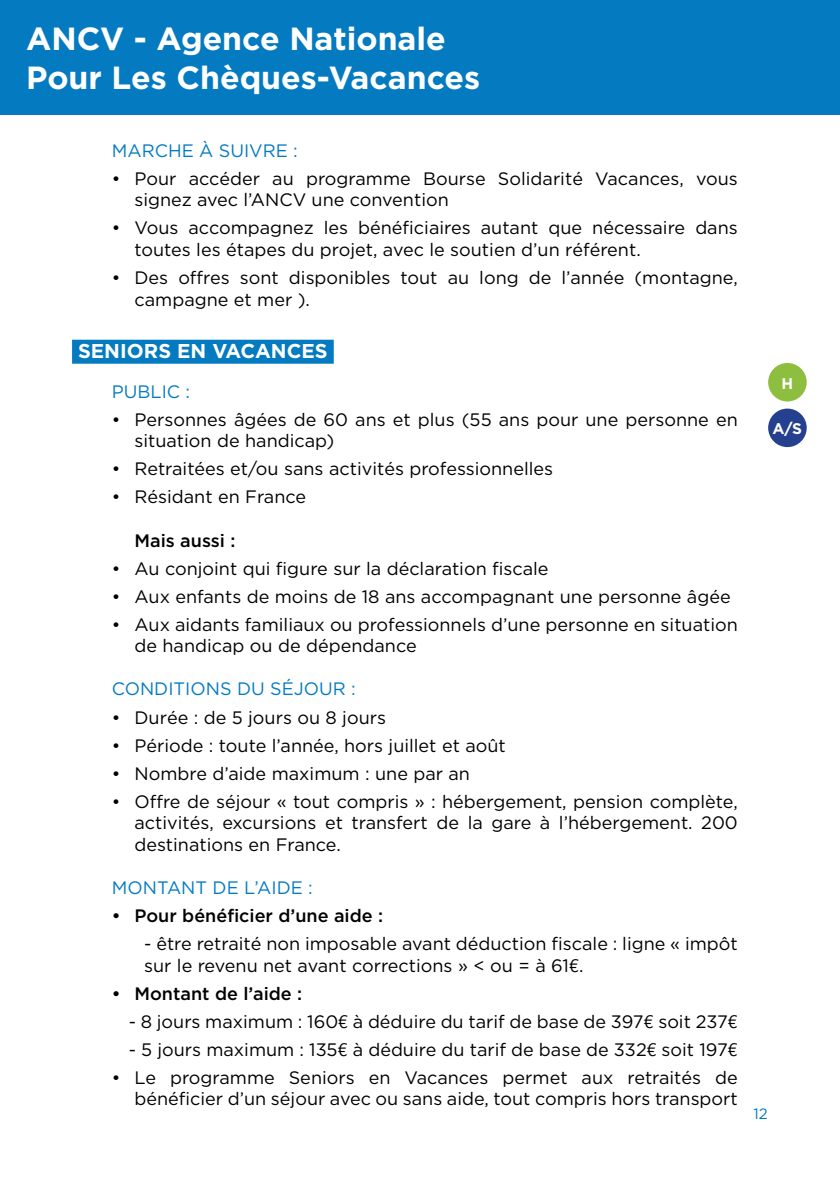
<style>
.page{position:relative;width:840px;height:1191px;background:#fff}
.page>*{position:absolute;margin:0;border:0;box-sizing:border-box;transform-origin:0 0}
.t1{font:700 32px/38.4px "Gotham";color:#fff}
.t2{font:700 20px "Gotham";color:#fff}
.t3{font:18px/21.6px "Gotham";color:#000}
.t4{font:18px "Gotham";color:#047bc1}
.t5{font:500 18px "Gotham";color:#000}
.t6{font:700 15.4px "Gotham";color:#fff}
.t7{font:15px "Gotham";color:#047bc1}
.s1{font-family:"Avenir"}
</style>
<div class="page">
<div style="left:0;top:0;width:839px;height:114px;background:#047bc1"></div>
<div style="left:72px;top:340px;width:261px;height:24px;background:#047bc1"></div>
<div style="left:767px;top:363px;width:39px;height:38px;background:#8ebe3f;border-radius:50%"></div>
<div style="left:767px;top:408px;width:39px;height:39px;background:#25408f;border-radius:50%"></div>
<h1 class="t1" style="left:26px;top:19px;width:455px">ANCV - Agence Nationale<br>Pour Les Chèques-Vacances</h1>
<p class="t4" style="left:112px;top:140px;width:187px">MARCHE À SUIVRE :</p>
<p class="t3" style="left:134px;top:167px;width:604px;text-indent:-23px">• Pour accéder au programme Bourse Solidarité Vacances, vous signez avec l’ANCV une convention</p>
<p class="t3" style="left:134px;top:217px;width:604px;text-indent:-23px">• Vous accompagnez les bénéficiaires autant que nécessaire dans toutes les étapes du projet, avec le soutien d’un référent.</p>
<p class="t3" style="left:134px;top:267px;width:604px;text-indent:-23px">• Des offres sont disponibles tout au long de l’année (montagne, campagne et mer ).</p>
<p class="t2" style="left:78px;top:339px;width:251px">SENIORS EN VACANCES</p>
<p class="t4" style="left:112px;top:381px;width:80px">PUBLIC :</p>
<p class="t3" style="left:134px;top:408px;width:604px;text-indent:-23px">• Personnes âgées de 60 ans et plus (55 ans pour une personne en situation de handicap)</p>
<p class="t3" style="left:112px;top:458px;width:442px">• Retraitées et/ou sans activités professionnelles</p>
<p class="t3" style="left:112px;top:486px;width:196px">• Résidant en France</p>
<p class="t5" style="left:134px;top:530px;width:102px">Mais aussi :</p>
<p class="t3" style="left:112px;top:557px;width:438px">• Au conjoint qui figure sur la déclaration fiscale</p>
<p class="t3" style="left:112px;top:585px;width:620px">• Aux enfants de moins de 18 ans accompagnant une personne âgée</p>
<p class="t3" style="left:134px;top:613px;width:604px;text-indent:-23px">• Aux aidants familiaux ou professionnels d’une personne en situation de handicap ou de dépendance</p>
<p class="t4" style="left:112px;top:679px;width:245px">CONDITIONS DU SÉJOUR :</p>
<p class="t3" style="left:112px;top:706px;width:275px">• Durée : de 5 jours ou 8 jours</p>
<p class="t3" style="left:112px;top:734px;width:395px">• Période : toute l’année, hors juillet et août</p>
<p class="t3" style="left:112px;top:762px;width:359px">• Nombre d’aide maximum : une par an</p>
<p class="t3" style="left:134px;top:790px;width:604px;text-align:justify;text-indent:-23px">• Offre de séjour « tout compris » : hébergement, pension complète, activités, excursions et transfert de la gare à l’hébergement. 200 destinations en France.</p>
<p class="t4" style="left:112px;top:877px;width:202px">MONTANT DE L’AIDE :</p>
<p class="t5" style="left:112px;top:905px;width:273px">• Pour bénéficier d’une aide :</p>
<p class="t3" style="left:144px;top:932px;width:595px">- être retraité non imposable avant déduction fiscale : ligne « impôt sur le revenu net avant corrections » &lt; ou = à 61<span class="s1">€</span>.</p>
<p class="t5" style="left:112px;top:983px;width:192px">• Montant de l’aide :</p>
<p class="t3" style="left:129px;top:1010px;width:610px">- 8 jours maximum : 160<span class="s1">€</span> à déduire du tarif de base de 397<span class="s1">€</span> soit 237<span class="s1">€</span></p>
<p class="t3" style="left:129px;top:1038px;width:610px">- 5 jours maximum : 135<span class="s1">€</span> à déduire du tarif de base de 332<span class="s1">€</span> soit 197<span class="s1">€</span></p>
<p class="t3" style="left:112px;top:1066px;width:627px;text-align:right">• Le programme Seniors en Vacances permet aux retraités de bénéficier d’un séjour avec ou sans aide, tout compris hors transport</p>
<p class="t6" style="left:781px;top:374px;width:13px">H</p>
<p class="t6" style="left:772px;top:420px;width:31px">A/S</p>
<p class="t7" style="left:753px;top:1105px;width:16px">12</p>
</div>
